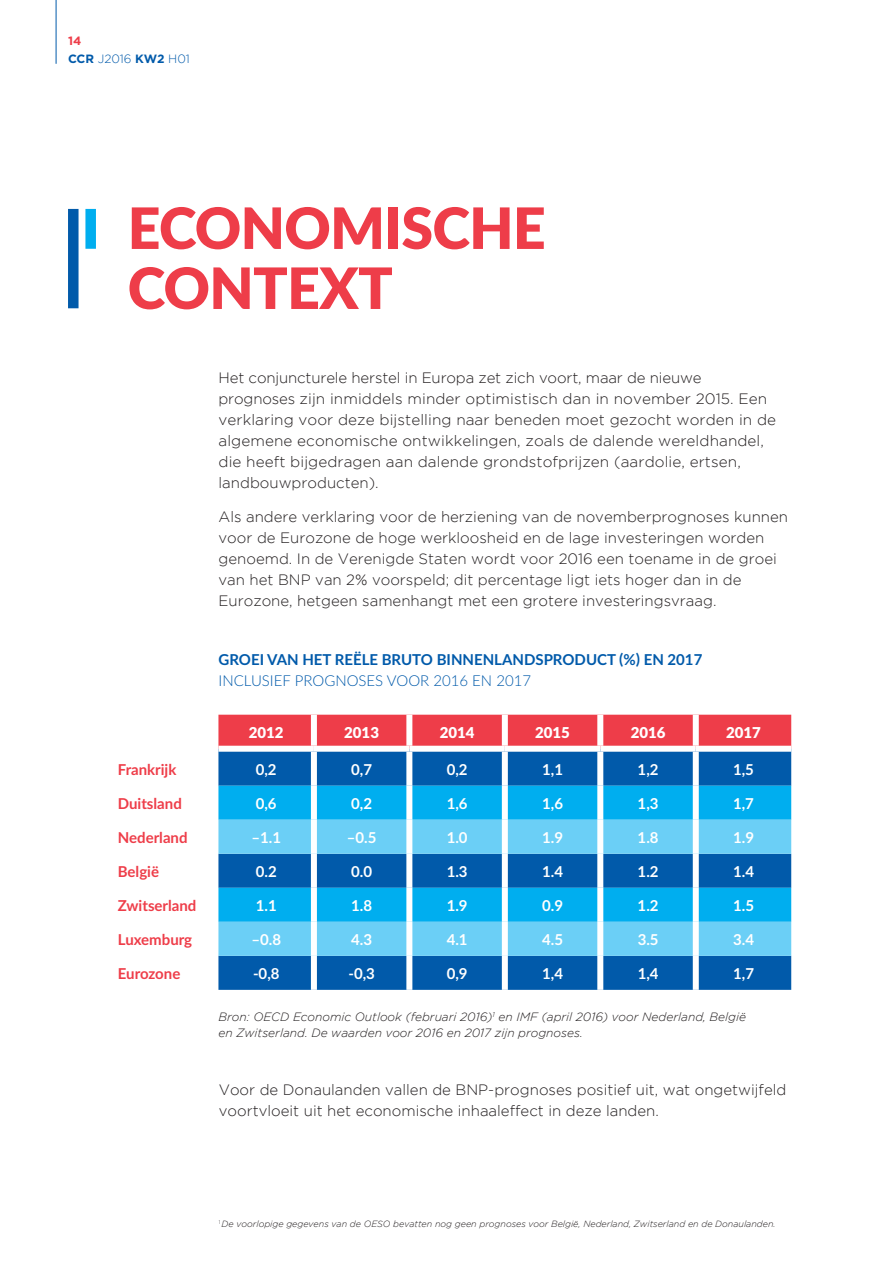
<style>
.page{position:relative;width:893px;height:1263px;background:#fff}
.page>*{position:absolute;margin:0;border:0;box-sizing:border-box;transform-origin:0 0}
.t1{font:900 57px/60px "Lato";letter-spacing:-.01em;color:#ee3d49}
.t2{font:300 15px/21px "Gotham";color:#231f20}
.t3{font:700 15px "Lato";color:#fff}
.t4{font:700 15px "Lato";color:#ee3d49}
.t5{font:700 15px "Lato";color:#015aaa}
.t6{font:300 15px "Lato";color:#015aaa}
.t7{font:900 15px "Lato";color:#fff}
.t8{font:italic 300 12px/16.5px "Gotham";color:#231f20}
.t9{font:300 12px/17.7px "Gotham";color:#015aaa}
.t10{font:italic 300 9px "Gotham";color:#231f20}
.s1{font-weight:700;color:#ee3d49}
.s2{font-weight:700}
</style>
<div class="page">
<hr style="left:56px;top:0;width:1px;height:64px;background:#015aaa">
<div style="left:68px;top:209px;width:11px;height:99px;background:#015aaa"></div>
<div style="left:85px;top:209px;width:11px;height:40px;background:#00aeef"></div>
<div style="left:218px;top:715px;width:573px;height:31px;background:#ee3d49"></div>
<div style="left:218px;top:752px;width:573px;height:238px;background:#015aaa"></div>
<div style="left:218px;top:786px;width:573px;height:34px;background:#00aeef"></div>
<svg style="left:218px;top:820px;width:573px;height:136px;background:#37aae1"></svg>
<div style="left:406px;top:715px;width:6px;height:31px;background:#fff"></div>
<div style="left:502px;top:715px;width:6px;height:31px;background:#fff"></div>
<div style="left:311px;top:715px;width:6px;height:31px;background:#fff"></div>
<div style="left:311px;top:752px;width:6px;height:34px;background:#fff"></div>
<div style="left:406px;top:752px;width:6px;height:34px;background:#fff"></div>
<div style="left:502px;top:752px;width:6px;height:34px;background:#fff"></div>
<div style="left:311px;top:786px;width:6px;height:34px;background:#fff"></div>
<div style="left:406px;top:786px;width:6px;height:34px;background:#fff"></div>
<div style="left:502px;top:786px;width:6px;height:34px;background:#fff"></div>
<div style="left:311px;top:820px;width:6px;height:34px;background:#fff"></div>
<div style="left:406px;top:820px;width:6px;height:34px;background:#fff"></div>
<div style="left:502px;top:820px;width:6px;height:34px;background:#fff"></div>
<div style="left:311px;top:854px;width:6px;height:34px;background:#fff"></div>
<div style="left:406px;top:854px;width:6px;height:34px;background:#fff"></div>
<div style="left:502px;top:854px;width:6px;height:34px;background:#fff"></div>
<div style="left:311px;top:888px;width:6px;height:34px;background:#fff"></div>
<div style="left:406px;top:888px;width:6px;height:34px;background:#fff"></div>
<div style="left:502px;top:888px;width:6px;height:34px;background:#fff"></div>
<div style="left:311px;top:922px;width:6px;height:34px;background:#fff"></div>
<div style="left:406px;top:922px;width:6px;height:34px;background:#fff"></div>
<div style="left:502px;top:922px;width:6px;height:34px;background:#fff"></div>
<div style="left:311px;top:956px;width:6px;height:34px;background:#fff"></div>
<div style="left:406px;top:956px;width:6px;height:34px;background:#fff"></div>
<div style="left:502px;top:956px;width:6px;height:34px;background:#fff"></div>
<div style="left:597px;top:715px;width:6px;height:31px;background:#fff"></div>
<div style="left:597px;top:752px;width:6px;height:34px;background:#fff"></div>
<div style="left:597px;top:786px;width:6px;height:34px;background:#fff"></div>
<div style="left:597px;top:820px;width:6px;height:34px;background:#fff"></div>
<div style="left:597px;top:854px;width:6px;height:34px;background:#fff"></div>
<div style="left:597px;top:888px;width:6px;height:34px;background:#fff"></div>
<div style="left:597px;top:922px;width:6px;height:34px;background:#fff"></div>
<div style="left:597px;top:956px;width:6px;height:34px;background:#fff"></div>
<div style="left:693px;top:752px;width:6px;height:34px;background:#fff"></div>
<div style="left:693px;top:786px;width:6px;height:34px;background:#fff"></div>
<div style="left:693px;top:820px;width:6px;height:34px;background:#fff"></div>
<div style="left:693px;top:854px;width:6px;height:34px;background:#fff"></div>
<div style="left:693px;top:888px;width:6px;height:34px;background:#fff"></div>
<div style="left:693px;top:922px;width:6px;height:34px;background:#fff"></div>
<div style="left:693px;top:956px;width:6px;height:34px;background:#fff"></div>
<div style="left:693px;top:715px;width:6px;height:31px;background:#fff"></div>
<p class="t9" style="left:68px;top:32px;width:123px"><span class="s1">14<br></span><span class="s2">CCR</span> J2016 <span class="s2">KW2</span> H01</p>
<h1 class="t1" style="left:128px;top:196px;width:419px">ECONOMISCHE<br>CONTEXT</h1>
<p class="t2" style="left:219px;top:367px;width:559px">Het conjuncturele herstel in Europa zet zich voort, maar de nieuwe prognoses zijn inmiddels minder optimistisch dan in november 2015. Een verklaring voor deze bijstelling naar beneden moet gezocht worden in de algemene economische ontwikkelingen, zoals de dalende wereldhandel, die heeft bijgedragen aan dalende grondstofprijzen (aardolie, ertsen, landbouwproducten).</p>
<p class="t2" style="left:219px;top:506px;width:571px">Als andere verklaring voor de herziening van de novemberprognoses kunnen voor de Eurozone de hoge werkloosheid en de lage investeringen worden genoemd. In de Verenigde Staten wordt voor 2016 een toename in de groei van het BNP van 2% voorspeld; dit percentage ligt iets hoger dan in de Eurozone, hetgeen samenhangt met een grotere investeringsvraag.</p>
<p class="t5" style="left:219px;top:649px;width:485px">GROEI VAN HET REËLE BRUTO BINNENLANDSPRODUCT (%) EN 2017</p>
<p class="t6" style="left:219px;top:670px;width:314px">INCLUSIEF PROGNOSES VOOR 2016 EN 2017</p>
<p class="t7" style="left:249px;top:721px;width:36px">2012</p>
<p class="t7" style="left:344px;top:721px;width:36px">2013</p>
<p class="t7" style="left:440px;top:721px;width:36px">2014</p>
<p class="t7" style="left:535px;top:721px;width:36px">2015</p>
<p class="t7" style="left:631px;top:721px;width:36px">2016</p>
<p class="t7" style="left:726px;top:721px;width:36px">2017</p>
<p class="t4" style="left:118px;top:758px;width:60px">Frankrijk</p>
<p class="t3" style="left:256px;top:758px;width:22px">0,2</p>
<p class="t3" style="left:351px;top:758px;width:22px">0,7</p>
<p class="t3" style="left:447px;top:758px;width:22px">0,2</p>
<p class="t3" style="left:542px;top:758px;width:22px">1,1</p>
<p class="t3" style="left:638px;top:758px;width:22px">1,2</p>
<p class="t3" style="left:733px;top:758px;width:22px">1,5</p>
<p class="t4" style="left:118px;top:792px;width:66px">Duitsland</p>
<p class="t3" style="left:256px;top:792px;width:22px">0,6</p>
<p class="t3" style="left:351px;top:792px;width:22px">0,2</p>
<p class="t3" style="left:447px;top:792px;width:22px">1,6</p>
<p class="t3" style="left:542px;top:792px;width:22px">1,6</p>
<p class="t3" style="left:638px;top:792px;width:22px">1,3</p>
<p class="t3" style="left:733px;top:792px;width:22px">1,7</p>
<p class="t4" style="left:118px;top:826px;width:71px">Nederland</p>
<p class="t3" style="left:251px;top:826px;width:31px">–1.1</p>
<p class="t3" style="left:347px;top:826px;width:31px">–0.5</p>
<p class="t3" style="left:447px;top:826px;width:22px">1.0</p>
<p class="t3" style="left:542px;top:826px;width:22px">1.9</p>
<p class="t3" style="left:638px;top:826px;width:22px">1.8</p>
<p class="t3" style="left:733px;top:826px;width:22px">1.9</p>
<p class="t4" style="left:118px;top:860px;width:43px">België</p>
<p class="t3" style="left:256px;top:860px;width:22px">0.2</p>
<p class="t3" style="left:351px;top:860px;width:22px">0.0</p>
<p class="t3" style="left:447px;top:860px;width:22px">1.3</p>
<p class="t3" style="left:542px;top:860px;width:22px">1.4</p>
<p class="t3" style="left:638px;top:860px;width:22px">1.2</p>
<p class="t3" style="left:733px;top:860px;width:22px">1.4</p>
<p class="t4" style="left:118px;top:894px;width:80px">Zwitserland</p>
<p class="t3" style="left:256px;top:894px;width:22px">1.1</p>
<p class="t3" style="left:351px;top:894px;width:22px">1.8</p>
<p class="t3" style="left:447px;top:894px;width:22px">1.9</p>
<p class="t3" style="left:542px;top:894px;width:22px">0.9</p>
<p class="t3" style="left:638px;top:894px;width:22px">1.2</p>
<p class="t3" style="left:733px;top:894px;width:22px">1.5</p>
<p class="t4" style="left:118px;top:928px;width:76px">Luxemburg</p>
<p class="t3" style="left:251px;top:928px;width:31px">–0.8</p>
<p class="t3" style="left:351px;top:928px;width:22px">4.3</p>
<p class="t3" style="left:447px;top:928px;width:22px">4.1</p>
<p class="t3" style="left:542px;top:928px;width:22px">4.5</p>
<p class="t3" style="left:638px;top:928px;width:22px">3.5</p>
<p class="t3" style="left:733px;top:928px;width:22px">3.4</p>
<p class="t4" style="left:118px;top:962px;width:64px">Eurozone</p>
<p class="t3" style="left:253px;top:962px;width:28px">-0,8</p>
<p class="t3" style="left:348px;top:962px;width:28px">-0,3</p>
<p class="t3" style="left:447px;top:962px;width:22px">0,9</p>
<p class="t3" style="left:542px;top:962px;width:22px">1,4</p>
<p class="t3" style="left:638px;top:962px;width:22px">1,4</p>
<p class="t3" style="left:733px;top:962px;width:22px">1,7</p>
<p class="t8" style="left:219px;top:1008px;width:529px">Bron: OECD Economic Outlook (februari 2016)<sup>1</sup> en IMF (april 2016) voor Nederland, België en Zwitserland. De waarden voor 2016 en 2017 zijn prognoses.</p>
<p class="t2" style="left:219px;top:1079px;width:569px">Voor de Donaulanden vallen de BNP-prognoses positief uit, wat ongetwijfeld voortvloeit uit het economische inhaaleffect in deze landen.</p>
<p class="t10" style="left:219px;top:1219px;width:558px"><sup>1</sup> De voorlopige gegevens van de OESO bevatten nog geen prognoses voor België, Nederland, Zwitserland en de Donaulanden.</p>
</div>
